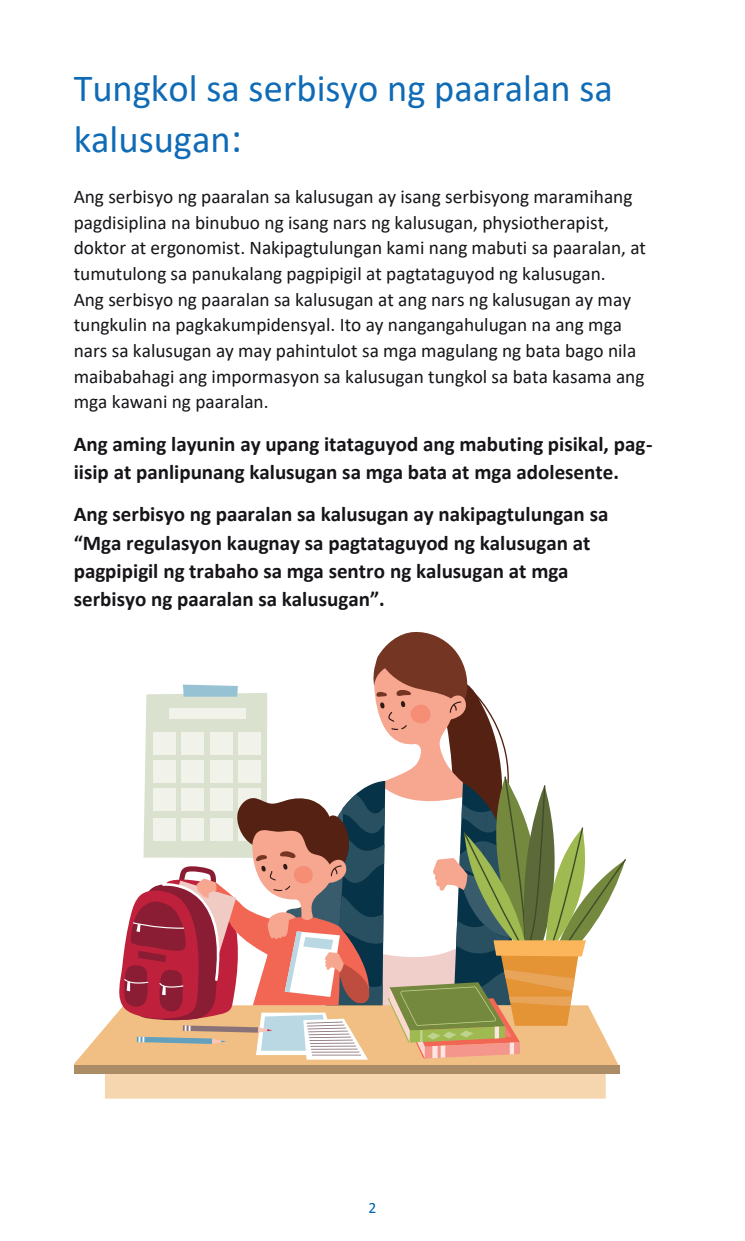
<style>
.page{position:relative;width:745px;height:1241px;background:#fff}
.page>*{position:absolute;margin:0;border:0;box-sizing:border-box;transform-origin:0 0}
.t1{font:38.5px/50.2px "Calibri";color:#0f6bb6}
.t2{font:700 21px/28px "Calibri";color:#171419}
.t3{font:19.25px/25.7px "Calibri";color:#171419}
.t4{font:15.75px "Calibri";color:#0f6bb6}
.s1{font-size:42px}
.s2{color:#0164b1}
</style>
<div class="page">
<svg style="left:74px;top:631px;width:551px;height:467px"></svg>
<h1 class="t1" style="left:74px;top:63px;width:540px">Tungkol sa serbisyo ng paaralan sa kalusugan<span class="s1">:</span></h1>
<p class="t3" style="left:74px;top:183px;width:573px">Ang serbisyo ng paaralan sa kalusugan ay isang serbisyong maramihang pagdisiplina na binubuo ng isang nars ng kalusugan, physiotherapist, doktor at ergonomist. Nakipagtulungan kami nang mabuti sa paaralan, at tumutulong sa panukalang pagpipigil at pagtataguyod ng kalusugan.<br>Ang serbisyo ng paaralan sa kalusugan at ang nars ng kalusugan ay may tungkulin na pagkakumpidensyal. Ito ay nangangahulugan na ang mga nars sa kalusugan ay may pahintulot sa mga magulang ng bata bago nila maibabahagi ang impormasyon sa kalusugan tungkol sa bata kasama ang mga kawani ng paaralan.</p>
<p class="t2" style="left:74px;top:429px;width:580px">Ang aming layunin ay upang itataguyod ang mabuting pisikal, pag&shy;iisip at panlipunang kalusugan sa mga bata at mga adolesente.</p>
<p class="t2" style="left:74px;top:500px;width:536px">Ang serbisyo ng paaralan sa kalusugan ay nakipagtulungan sa “Mga regulasyon kaugnay sa pagtataguyod ng kalusugan at pagpipigil ng trabaho sa mga sentro ng kalusugan at mga serbisyo ng paaralan sa kalusugan”.</p>
<p class="t4" style="left:364px;top:1196px;width:14px">2<span class="s2">2</span></p>
</div>
